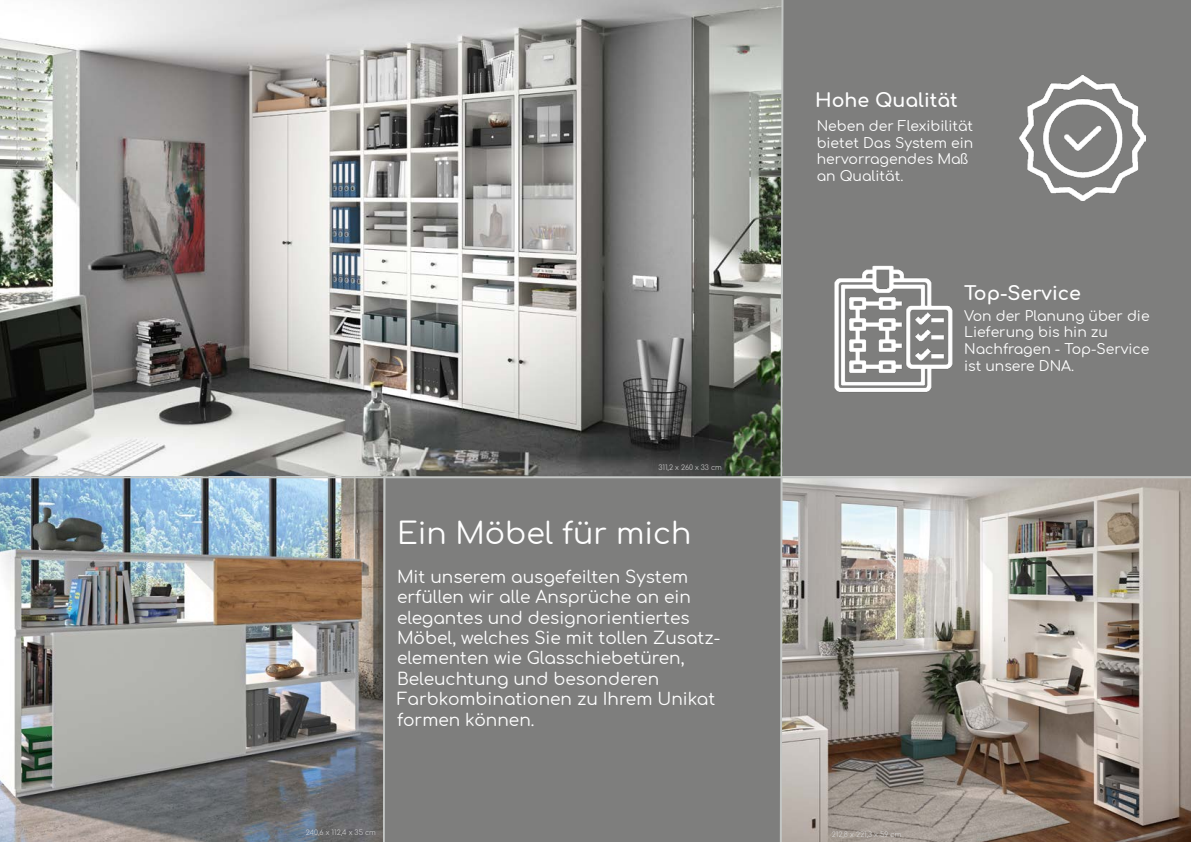
<style>
.page{position:relative;width:1191px;height:842px;background:#7e7e7d}
.page>*{position:absolute;margin:0;border:0;box-sizing:border-box;transform-origin:0 0}
.t1{font:30px "Comfortaa";color:#fff}
.t2{font:700 19px "Comfortaa";color:#fff}
.t3{font:17px/20.4px "Comfortaa";color:#fff}
.t4{font:14px/16.8px "Comfortaa";color:#fff}
.t5{font:300 7px "Comfortaa";color:#dbdbdb}
</style>
<div class="page">
<img style="left:0;top:0;width:779px;height:476px">
<svg style="left:382px;top:475px;width:4px;height:367px"></svg>
<img style="left:0;top:478px;width:383px;height:364px">
<img style="left:784px;top:478px;width:407px;height:364px">
<hr style="left:0;top:476px;width:1191px;height:2px;background:#c3c6c4">
<svg style="left:779px;top:0;width:5px;height:842px"></svg>
<img style="left:1019px;top:75px;width:126px;height:126px">
<img style="left:834px;top:265px;width:119px;height:127px">
<p class="t2" style="left:815px;top:83px;width:144px">Hohe Qualität</p>
<p class="t4" style="left:816px;top:115px;width:158px">Neben der Flexibilität bietet Das System ein hervorragendes Maß an Qualität.</p>
<p class="t2" style="left:964px;top:276px;width:118px">Top-Service</p>
<p class="t5" style="left:658px;top:461px;width:65px">311,2 x 260 x 33 cm</p>
<h1 class="t1" style="left:397px;top:506px;width:296px">Ein Möbel für mich</h1>
<p class="t3" style="left:397px;top:564px;width:325px">Mit unserem ausgefeilten System erfüllen wir alle Ansprüche an ein elegantes und designorientiertes<br>Möbel, welches Sie mit tollen Zusatz&shy;elementen wie Glasschiebetüren,<br>Beleuchtung und besonderen<br>Farbkombinationen zu Ihrem Unikat formen können.</p>
<p class="t5" style="left:306px;top:826px;width:72px">240,6 x 112,4 x 35 cm</p>
<p class="t5" style="left:832px;top:828px;width:71px">212,8 x 221,3 x 59 cm</p>
<p class="t4" style="left:964px;top:305px;width:187px">Von der Planung über die<br>Lieferung bis hin zu<br>Nachfragen - Top-Service ist unsere DNA.</p>
</div>
